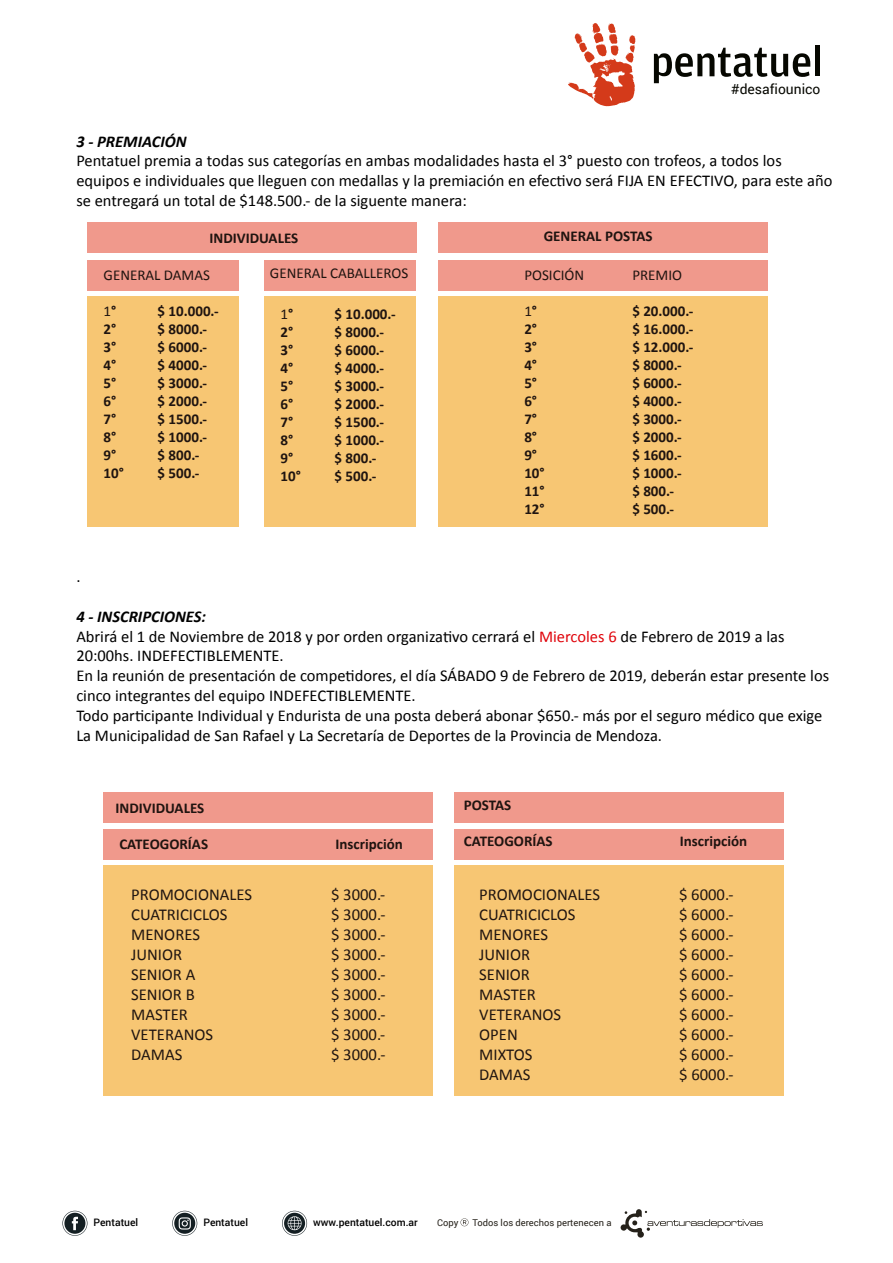
<style>
.page{position:relative;width:893px;height:1263px;background:#fff}
.page>*{position:absolute;margin:0;border:0;box-sizing:border-box;transform-origin:0 0}
.t1{font:16.65px "Calibri";color:#1f1410}
.t2{font:16.5px/19.8px "Calibri";color:#000}
.t3{font:italic 700 16.5px "Calibri";color:#000}
.t4{font:700 15px "Calibri";color:#1f1410}
.t5{font:15px "Calibri";color:#1f1410}
.t6{font:13.95px "Roboto";color:#060700}
.t7{font:500 10.35px "Roboto";color:#000}
.t8{font:9.3px "Roboto";color:#25211a}
.s1{font-weight:700}
.s2{font-weight:700;font-style:italic}
.s3{color:#e0040b}
</style>
<div class="page">
<div style="left:103px;top:866px;width:329px;height:230px;background:#f7c673"></div>
<svg style="left:621px;top:1209px;width:142px;height:28px"></svg>
<svg style="left:461px;top:1218px;width:7px;height:8px"></svg>
<svg style="left:62px;top:1211px;width:25px;height:25px"></svg>
<svg style="left:172px;top:1211px;width:25px;height:25px"></svg>
<svg style="left:282px;top:1211px;width:25px;height:25px"></svg>
<svg style="left:654px;top:48px;width:156px;height:35px"></svg>
<div style="left:815px;top:46px;width:5px;height:30px;background:#060700"></div>
<svg style="left:568px;top:23px;width:68px;height:83px"></svg>
<div style="left:87px;top:260px;width:151px;height:30px;background:#f0998c"></div>
<div style="left:87px;top:222px;width:329px;height:31px;background:#f0998c"></div>
<div style="left:87px;top:296px;width:151px;height:230px;background:#f7c673"></div>
<div style="left:438px;top:260px;width:329px;height:30px;background:#f0998c"></div>
<div style="left:438px;top:222px;width:329px;height:31px;background:#f0998c"></div>
<div style="left:438px;top:296px;width:329px;height:231px;background:#f7c673"></div>
<div style="left:264px;top:260px;width:151px;height:30px;background:#f0998c"></div>
<div style="left:264px;top:296px;width:151px;height:230px;background:#f7c673"></div>
<div style="left:103px;top:829px;width:329px;height:31px;background:#f0998c"></div>
<div style="left:103px;top:792px;width:329px;height:30px;background:#f0998c"></div>
<div style="left:454px;top:829px;width:329px;height:31px;background:#f0998c"></div>
<div style="left:454px;top:792px;width:329px;height:30px;background:#f0998c"></div>
<div style="left:454px;top:866px;width:329px;height:230px;background:#f7c673"></div>
<p class="t6" style="left:731px;top:80px;width:91px">#desafiounico</p>
<p class="t3" style="left:76px;top:131px;width:112px">3 - PREMIACIÓN</p>
<p class="t2" style="left:76px;top:150px;width:758px">Pentatuel premia a todas sus categorías en ambas modalidades hasta el 3° puesto con trofeos, a todos los equipos e individuales que lleguen con medallas y la premiación en efectivo será FIJA EN EFECTIVO, para este año se entregará un total de $148.500.- de la siguente manera:</p>
<p class="t4" style="left:210px;top:229px;width:90px">INDIVIDUALES</p>
<p class="t5" style="left:104px;top:265px;width:108px">GENERAL DAMAS</p>
<p class="t5" style="left:104px;top:301px;width:14px">1<span class="s1">°</span></p>
<p class="t4" style="left:158px;top:301px;width:63px">$ 10.000.-</p>
<p class="t4" style="left:104px;top:319px;width:14px">2°</p>
<p class="t4" style="left:158px;top:319px;width:51px">$ 8000.-</p>
<p class="t4" style="left:104px;top:337px;width:14px">3°</p>
<p class="t4" style="left:158px;top:337px;width:51px">$ 6000.-</p>
<p class="t4" style="left:104px;top:355px;width:14px">4°</p>
<p class="t4" style="left:158px;top:355px;width:51px">$ 4000.-</p>
<p class="t4" style="left:104px;top:373px;width:14px">5°</p>
<p class="t4" style="left:158px;top:373px;width:51px">$ 3000.-</p>
<p class="t4" style="left:104px;top:391px;width:14px">6°</p>
<p class="t4" style="left:158px;top:391px;width:51px">$ 2000.-</p>
<p class="t4" style="left:104px;top:409px;width:14px">7°</p>
<p class="t4" style="left:158px;top:409px;width:51px">$ 1500.-</p>
<p class="t4" style="left:104px;top:427px;width:14px">8°</p>
<p class="t4" style="left:158px;top:427px;width:51px">$ 1000.-</p>
<p class="t4" style="left:104px;top:445px;width:14px">9°</p>
<p class="t4" style="left:158px;top:445px;width:43px">$ 800.-</p>
<p class="t4" style="left:104px;top:463px;width:22px">10°</p>
<p class="t4" style="left:158px;top:463px;width:43px">$ 500.-</p>
<p class="t5" style="left:270px;top:264px;width:140px">GENERAL CABALLEROS</p>
<p class="t5" style="left:281px;top:304px;width:14px">1<span class="s1">°</span></p>
<p class="t4" style="left:335px;top:304px;width:63px">$ 10.000.-</p>
<p class="t4" style="left:281px;top:322px;width:14px">2°</p>
<p class="t4" style="left:335px;top:322px;width:51px">$ 8000.-</p>
<p class="t4" style="left:281px;top:340px;width:14px">3°</p>
<p class="t4" style="left:335px;top:340px;width:51px">$ 6000.-</p>
<p class="t4" style="left:281px;top:358px;width:14px">4°</p>
<p class="t4" style="left:335px;top:358px;width:51px">$ 4000.-</p>
<p class="t4" style="left:281px;top:376px;width:14px">5°</p>
<p class="t4" style="left:335px;top:376px;width:51px">$ 3000.-</p>
<p class="t4" style="left:281px;top:394px;width:14px">6°</p>
<p class="t4" style="left:335px;top:394px;width:51px">$ 2000.-</p>
<p class="t4" style="left:281px;top:412px;width:14px">7°</p>
<p class="t4" style="left:335px;top:412px;width:51px">$ 1500.-</p>
<p class="t4" style="left:281px;top:430px;width:14px">8°</p>
<p class="t4" style="left:335px;top:430px;width:51px">$ 1000.-</p>
<p class="t4" style="left:281px;top:448px;width:14px">9°</p>
<p class="t4" style="left:335px;top:448px;width:43px">$ 800.-</p>
<p class="t4" style="left:281px;top:466px;width:22px">10°</p>
<p class="t4" style="left:335px;top:466px;width:43px">$ 500.-</p>
<p class="t4" style="left:544px;top:226px;width:110px">GENERAL POSTAS</p>
<p class="t5" style="left:524px;top:265px;width:61px">POSICIÓN</p>
<p class="t5" style="left:632px;top:265px;width:51px">PREMIO</p>
<p class="t5" style="left:524px;top:301px;width:14px">1<span class="s1">°</span></p>
<p class="t4" style="left:632px;top:301px;width:63px">$ 20.000.-</p>
<p class="t4" style="left:524px;top:319px;width:14px">2°</p>
<p class="t4" style="left:632px;top:319px;width:63px">$ 16.000.-</p>
<p class="t4" style="left:524px;top:337px;width:14px">3°</p>
<p class="t4" style="left:632px;top:337px;width:63px">$ 12.000.-</p>
<p class="t4" style="left:524px;top:355px;width:14px">4°</p>
<p class="t4" style="left:632px;top:355px;width:51px">$ 8000.-</p>
<p class="t4" style="left:524px;top:373px;width:14px">5°</p>
<p class="t4" style="left:632px;top:373px;width:51px">$ 6000.-</p>
<p class="t4" style="left:524px;top:391px;width:14px">6°</p>
<p class="t4" style="left:632px;top:391px;width:51px">$ 4000.-</p>
<p class="t4" style="left:524px;top:409px;width:14px">7°</p>
<p class="t4" style="left:632px;top:409px;width:51px">$ 3000.-</p>
<p class="t4" style="left:524px;top:427px;width:14px">8°</p>
<p class="t4" style="left:632px;top:427px;width:51px">$ 2000.-</p>
<p class="t4" style="left:524px;top:445px;width:14px">9°</p>
<p class="t4" style="left:632px;top:445px;width:51px">$ 1600.-</p>
<p class="t4" style="left:524px;top:463px;width:22px">10°</p>
<p class="t4" style="left:632px;top:463px;width:51px">$ 1000.-</p>
<p class="t4" style="left:524px;top:481px;width:22px">11°</p>
<p class="t4" style="left:632px;top:481px;width:43px">$ 800.-</p>
<p class="t4" style="left:524px;top:499px;width:22px">12°</p>
<p class="t4" style="left:632px;top:499px;width:43px">$ 500.-</p>
<p class="t2" style="left:76px;top:566px;width:6px">.</p>
<p class="t2" style="left:76px;top:606px;width:754px"><span class="s2">4 - INSCRIPCIONES:<br></span>Abrirá el 1 de Noviembre de 2018 y por orden organizativo cerrará el <span class="s3">Miercoles 6</span> de Febrero de 2019 a las 20:00hs. INDEFECTIBLEMENTE.<br>En la reunión de presentación de competidores, el día SÁBADO 9 de Febrero de 2019, deberán estar presente los cinco integrantes del equipo INDEFECTIBLEMENTE.<br>Todo participante Individual y Endurista de una posta deberá abonar $650.- más por el seguro médico que exige La Municipalidad de San Rafael y La Secretaría de Deportes de la Provincia de Mendoza.</p>
<p class="t4" style="left:116px;top:798px;width:90px">INDIVIDUALES</p>
<p class="t4" style="left:119px;top:834px;width:90px">CATEOGORÍAS</p>
<p class="t4" style="left:335px;top:834px;width:69px">Inscripción</p>
<p class="t1" style="left:131px;top:884px;width:122px">PROMOCIONALES</p>
<p class="t1" style="left:331px;top:884px;width:56px">$ 3000.-</p>
<p class="t1" style="left:131px;top:904px;width:98px">CUATRICICLOS</p>
<p class="t1" style="left:331px;top:904px;width:56px">$ 3000.-</p>
<p class="t1" style="left:131px;top:924px;width:70px">MENORES</p>
<p class="t1" style="left:331px;top:924px;width:56px">$ 3000.-</p>
<p class="t1" style="left:131px;top:944px;width:53px">JUNIOR</p>
<p class="t1" style="left:331px;top:944px;width:56px">$ 3000.-</p>
<p class="t1" style="left:131px;top:964px;width:66px">SENIOR A</p>
<p class="t1" style="left:331px;top:964px;width:56px">$ 3000.-</p>
<p class="t1" style="left:131px;top:984px;width:65px">SENIOR B</p>
<p class="t1" style="left:331px;top:984px;width:56px">$ 3000.-</p>
<p class="t1" style="left:131px;top:1004px;width:58px">MASTER</p>
<p class="t1" style="left:331px;top:1004px;width:56px">$ 3000.-</p>
<p class="t1" style="left:131px;top:1024px;width:83px">VETERANOS</p>
<p class="t1" style="left:331px;top:1024px;width:56px">$ 3000.-</p>
<p class="t1" style="left:131px;top:1044px;width:53px">DAMAS</p>
<p class="t1" style="left:331px;top:1044px;width:56px">$ 3000.-</p>
<p class="t4" style="left:464px;top:796px;width:49px">POSTAS</p>
<p class="t4" style="left:464px;top:832px;width:90px">CATEOGORÍAS</p>
<p class="t4" style="left:680px;top:832px;width:69px">Inscripción</p>
<p class="t1" style="left:479px;top:884px;width:122px">PROMOCIONALES</p>
<p class="t1" style="left:679px;top:884px;width:56px">$ 6000.-</p>
<p class="t1" style="left:479px;top:904px;width:98px">CUATRICICLOS</p>
<p class="t1" style="left:679px;top:904px;width:56px">$ 6000.-</p>
<p class="t1" style="left:479px;top:924px;width:70px">MENORES</p>
<p class="t1" style="left:679px;top:924px;width:56px">$ 6000.-</p>
<p class="t1" style="left:479px;top:944px;width:53px">JUNIOR</p>
<p class="t1" style="left:679px;top:944px;width:56px">$ 6000.-</p>
<p class="t1" style="left:479px;top:964px;width:52px">SENIOR</p>
<p class="t1" style="left:679px;top:964px;width:56px">$ 6000.-</p>
<p class="t1" style="left:479px;top:984px;width:58px">MASTER</p>
<p class="t1" style="left:679px;top:984px;width:56px">$ 6000.-</p>
<p class="t1" style="left:479px;top:1004px;width:83px">VETERANOS</p>
<p class="t1" style="left:679px;top:1004px;width:56px">$ 6000.-</p>
<p class="t1" style="left:479px;top:1024px;width:40px">OPEN</p>
<p class="t1" style="left:679px;top:1024px;width:56px">$ 6000.-</p>
<p class="t1" style="left:479px;top:1044px;width:55px">MIXTOS</p>
<p class="t1" style="left:679px;top:1044px;width:56px">$ 6000.-</p>
<p class="t1" style="left:479px;top:1064px;width:53px">DAMAS</p>
<p class="t1" style="left:679px;top:1064px;width:56px">$ 6000.-</p>
<p class="t7" style="left:94px;top:1215px;width:46px">Pentatuel</p>
<p class="t7" style="left:203px;top:1215px;width:46px">Pentatuel</p>
<p class="t7" style="left:313px;top:1215px;width:106px">www.pentatuel.com.ar</p>
<p class="t8" style="left:437px;top:1216px;width:23px">Copy</p>
<p class="t8" style="left:472px;top:1216px;width:141px">Todos los derechos pertenecen a</p>
</div>
